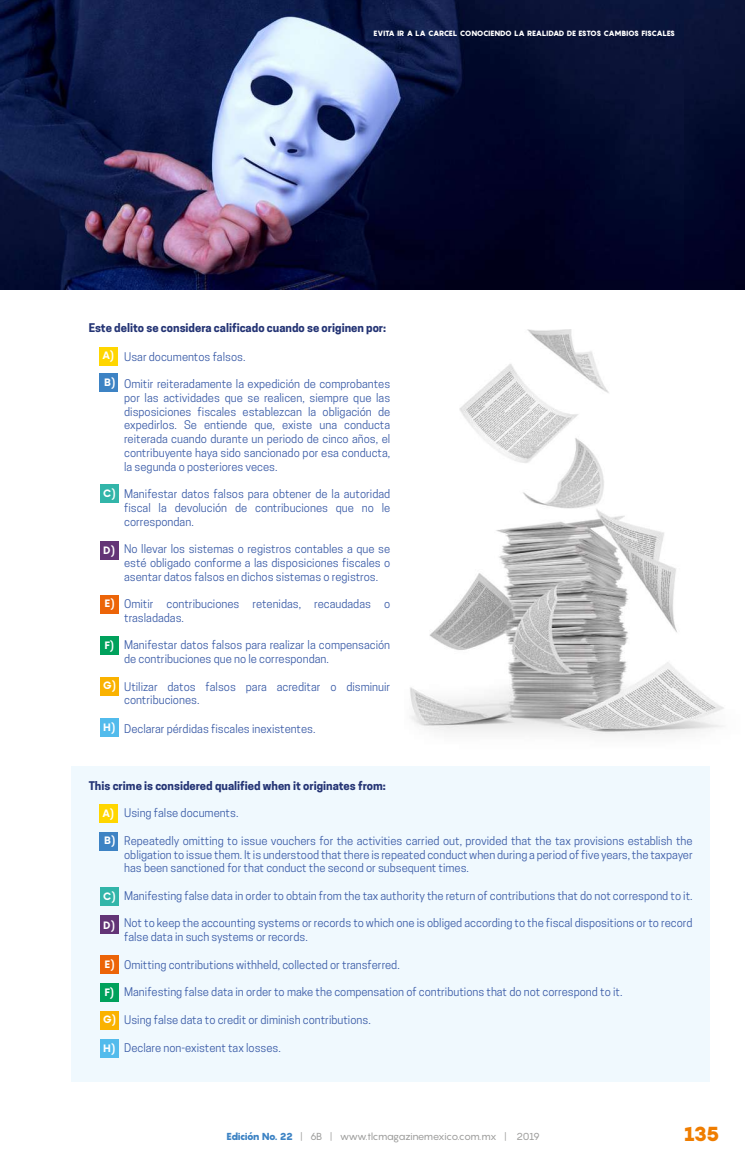
<style>
.page{position:relative;width:745px;height:1170px;background:#fff}
.page>*{position:absolute;margin:0;border:0;box-sizing:border-box;transform-origin:0 0}
.t1{font:900 20px "Pangram";color:#ef7d00}
.t2{font:11.25px/13.8px "Cooper Hewitt";color:#3c5da8;text-align:justify}
.t3{font:700 11.25px "Cooper Hewitt";color:#253575}
.t4{font:10px "Pangram";letter-spacing:-.06em;color:#9d9d9c}
.t5{font:700 10px "Now";color:#fff}
.t6{font:900 7.5px "Pangram";letter-spacing:-.04em;color:#fff}
.s1{font-weight:900;color:#3d83c4}
</style>
<div class="page">
<img style="left:410px;top:329px;width:314px;height:442px">
<div style="left:99px;top:347px;width:19px;height:18px;background:#ffd600"></div>
<div style="left:99px;top:373px;width:19px;height:19px;background:#3d83c4"></div>
<div style="left:100px;top:484px;width:18px;height:18px;background:#32b5a9"></div>
<div style="left:100px;top:541px;width:18px;height:18px;background:#633476"></div>
<div style="left:100px;top:595px;width:18px;height:18px;background:#ec6408"></div>
<div style="left:100px;top:636px;width:18px;height:19px;background:#00a15c"></div>
<div style="left:100px;top:676px;width:18px;height:19px;background:#fab200"></div>
<div style="left:100px;top:718px;width:18px;height:18px;background:#52bbec"></div>
<div style="left:71px;top:765px;width:638px;height:316px;background:#f0f9fe"></div>
<img style="left:0;top:0;width:744px;height:290px">
<div style="left:99px;top:804px;width:19px;height:18px;background:#ffd600"></div>
<div style="left:99px;top:831px;width:19px;height:19px;background:#3d83c4"></div>
<div style="left:100px;top:887px;width:18px;height:18px;background:#32b5a9"></div>
<div style="left:100px;top:914px;width:18px;height:19px;background:#633476"></div>
<div style="left:100px;top:955px;width:18px;height:19px;background:#ec6408"></div>
<div style="left:100px;top:983px;width:18px;height:18px;background:#00a15c"></div>
<div style="left:100px;top:1010px;width:18px;height:19px;background:#fab200"></div>
<div style="left:100px;top:1039px;width:18px;height:18px;background:#52bbec"></div>
<p class="t6" style="left:373px;top:29px;width:303px">EVITA IR A LA CARCEL CONOCIENDO LA REALIDAD DE ESTOS CAMBIOS FISCALES</p>
<p class="t3" style="left:89px;top:321px;width:299px">Este delito se considera calificado cuando se originen por:</p>
<p class="t2" style="left:124px;top:349px;width:123px">Usar documentos falsos.</p>
<p class="t2" style="left:124px;top:377px;width:267px">Omitir reiteradamente la expedición de comprobantes por las actividades que se realicen, siempre que las disposiciones fiscales establezcan la obligación de expedirlos. Se entiende que, existe una conducta reiterada cuando durante un periodo de cinco años, el contribuyente haya sido sancionado por esa conducta, la segunda o posteriores veces.</p>
<p class="t2" style="left:124px;top:487px;width:267px">Manifestar datos falsos para obtener de la autoridad fiscal la devolución de contribuciones que no le correspondan.</p>
<p class="t2" style="left:124px;top:542px;width:267px">No llevar los sistemas o registros contables a que se esté obligado conforme a las disposiciones fiscales o asentar datos falsos en dichos sistemas o registros.</p>
<p class="t2" style="left:124px;top:597px;width:267px">Omitir contribuciones retenidas, recaudadas o trasladadas.</p>
<p class="t2" style="left:124px;top:638px;width:267px">Manifestar datos falsos para realizar la compensación de contribuciones que no le correspondan.</p>
<p class="t2" style="left:124px;top:679px;width:267px">Utilizar datos falsos para acreditar o disminuir contribuciones.</p>
<p class="t2" style="left:124px;top:721px;width:193px">Declarar pérdidas fiscales inexistentes.</p>
<p class="t5" style="left:103px;top:348px;width:13px">A)</p>
<p class="t5" style="left:104px;top:375px;width:13px">B)</p>
<p class="t5" style="left:103px;top:485px;width:14px">C)</p>
<p class="t5" style="left:103px;top:543px;width:13px">D)</p>
<p class="t5" style="left:104px;top:596px;width:12px">E)</p>
<p class="t5" style="left:104px;top:637px;width:11px">F)</p>
<p class="t5" style="left:103px;top:678px;width:14px">G)</p>
<p class="t5" style="left:103px;top:719px;width:14px">H)</p>
<p class="t3" style="left:89px;top:779px;width:298px">This crime is considered qualified when it originates from:</p>
<p class="t2" style="left:124px;top:806px;width:116px">Using false documents.</p>
<p class="t2" style="left:124px;top:833px;width:569px">Repeatedly omitting to issue vouchers for the activities carried out, provided that the tax provisions establish the obligation to issue them. It is understood that there is repeated conduct when during a period of five years, the taxpayer has been sanctioned for that conduct the second or subsequent times.</p>
<p class="t2" style="left:124px;top:888px;width:569px">Manifesting false data in order to obtain from the tax authority the return of contributions that do not correspond to it.</p>
<p class="t2" style="left:124px;top:916px;width:569px">Not to keep the accounting systems or records to which one is obliged according to the fiscal dispositions or to record false data in such systems or records.</p>
<p class="t2" style="left:124px;top:957px;width:277px">Omitting contributions withheld, collected or transferred.</p>
<p class="t2" style="left:124px;top:985px;width:499px">Manifesting false data in order to make the compensation of contributions that do not correspond to it.</p>
<p class="t2" style="left:124px;top:1012px;width:248px">Using false data to credit or diminish contributions.</p>
<p class="t2" style="left:124px;top:1040px;width:158px">Declare non-existent tax losses.</p>
<p class="t5" style="left:103px;top:805px;width:13px">A)</p>
<p class="t5" style="left:104px;top:833px;width:13px">B)</p>
<p class="t5" style="left:103px;top:888px;width:14px">C)</p>
<p class="t5" style="left:103px;top:917px;width:13px">D)</p>
<p class="t5" style="left:104px;top:956px;width:12px">E)</p>
<p class="t5" style="left:104px;top:984px;width:11px">F)</p>
<p class="t5" style="left:103px;top:1011px;width:14px">G)</p>
<p class="t5" style="left:103px;top:1040px;width:14px">H)</p>
<p class="t4" style="left:226px;top:1130px;width:315px"><span class="s1">Edición No. 22</span> | 6B | www.tlcmagazinemexico.com.mx | 2019</p>
<h1 class="t1" style="left:683px;top:1120px;width:38px">135</h1>
</div>
